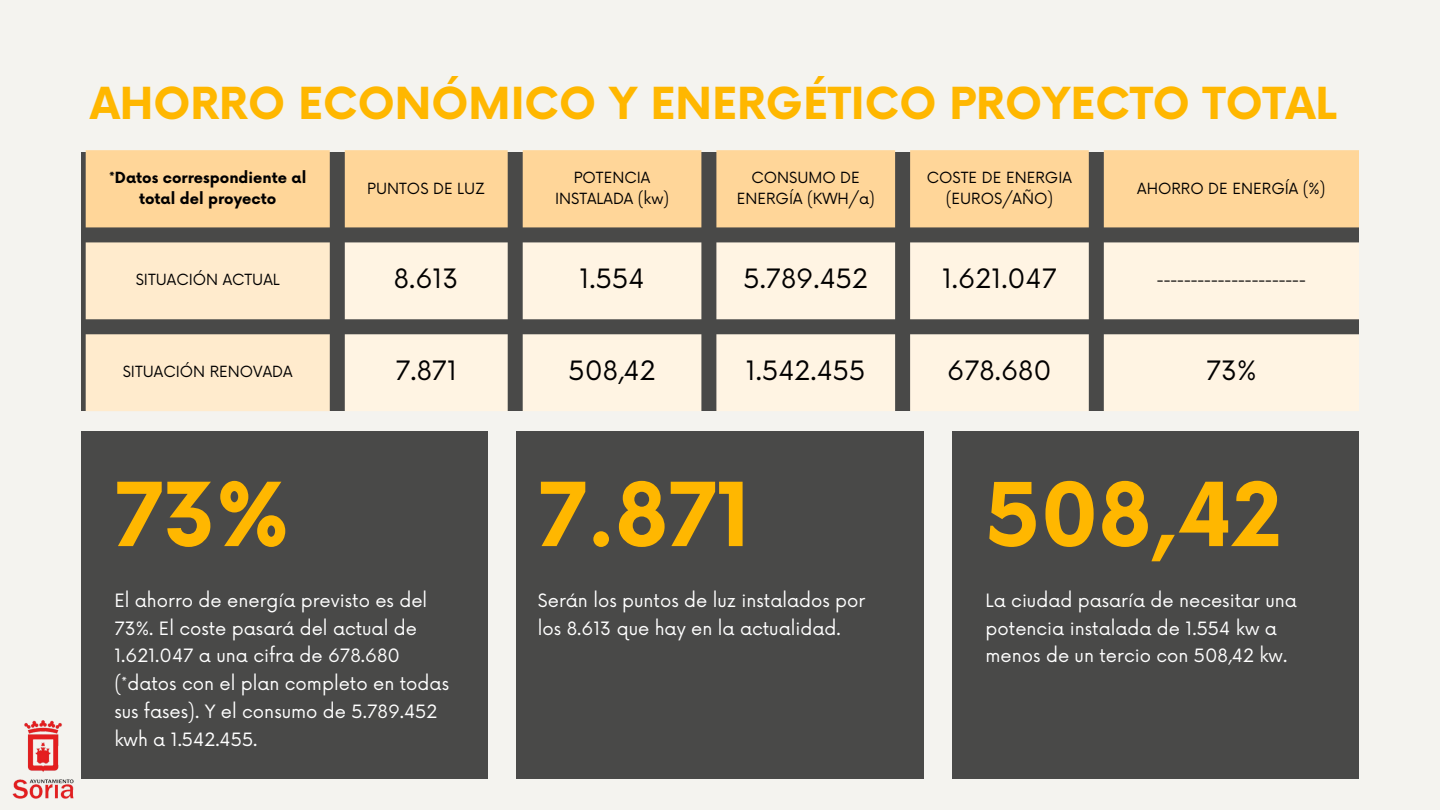
<style>
.page{position:relative;width:1440px;height:810px;background:#f4f3ef}
.page>*{position:absolute;margin:0;border:0;box-sizing:border-box;transform-origin:0 0}
.t1{font:700 85.8px "Now";color:#ffb700}
.t2{font:700 43px "Now";color:#ffb700}
.t3{font:26px "Now";color:#000}
.t4{font:17.9px/27.8px "Now";color:#fff}
.t5{font:15px/21px "Now";color:#000;text-align:center}
.t6{font:700 15px/21px "Now";color:#000;text-align:center}
</style>
<div class="page">
<div style="left:81px;top:152px;width:1278px;height:259px;background:linear-gradient(to right,#494948,#494948)"></div>
<div style="left:952px;top:431px;width:407px;height:348px;background:#494948"></div>
<div style="left:517px;top:431px;width:406px;height:348px;background:#494948"></div>
<div style="left:81px;top:431px;width:407px;height:348px;background:#494948"></div>
<svg style="left:86px;top:150px;width:1273px;height:77px;background:#f4cd94"></svg>
<svg style="left:86px;top:242px;width:244px;height:169px;background:#eedcc0"></svg>
<svg style="left:345px;top:242px;width:1014px;height:169px;fill:#fff4e3"></svg>
<img style="left:12px;top:720px;width:62px;height:79px">
<p class="t2" style="left:90px;top:80px;width:1248px">AHORRO ECONÓMICO Y ENERGÉTICO PROYECTO TOTAL</p>
<p class="t6" style="left:109px;top:168px;width:199px">*Datos correspondiente al total del proyecto</p>
<h2 class="t5" style="left:367px;top:179px;width:119px">PUNTOS DE LUZ</h2>
<p class="t5" style="left:555px;top:168px;width:115px">POTENCIA<br>INSTALADA (kw)</p>
<p class="t5" style="left:737px;top:168px;width:140px">CONSUMO DE<br>ENERGÍA (KWH/a)</p>
<p class="t5" style="left:927px;top:168px;width:147px">COSTE DE ENERGIA</p>
<p class="t5" style="left:946px;top:189px;width:109px">(EUROS/AÑO)</p>
<p class="t5" style="left:136px;top:270px;width:146px">SITUACIÓN ACTUAL</p>
<p class="t3" style="left:394px;top:264px;width:66px">8.613</p>
<p class="t3" style="left:580px;top:264px;width:67px">1.554</p>
<p class="t3" style="left:743px;top:264px;width:126px">5.789.452</p>
<p class="t3" style="left:942px;top:264px;width:116px">1.621.047</p>
<p class="t5" style="left:1137px;top:179px;width:190px">AHORRO DE ENERGÍA (%)</p>
<p class="t5" style="left:1157px;top:270px;width:150px">----------------------</p>
<p class="t5" style="left:123px;top:362px;width:171px">SITUACIÓN RENOVADA</p>
<p class="t3" style="left:395px;top:356px;width:63px">7.871</p>
<p class="t3" style="left:568px;top:356px;width:89px">508,42</p>
<p class="t3" style="left:746px;top:356px;width:121px">1.542.455</p>
<p class="t3" style="left:947px;top:356px;width:106px">678.680</p>
<p class="t3" style="left:1206px;top:356px;width:52px">73%</p>
<p class="t1" style="left:114px;top:469px;width:177px">73%</p>
<p class="t4" style="left:114px;top:587px;width:336px">El ahorro de energía previsto es del<br>73%. El coste pasará del actual de<br>1.621.047 a una cifra de 678.680 (*datos con el plan completo en todas sus fases). Y el consumo de 5.789.452 kwh a 1.542.455.</p>
<h1 class="t1" style="left:538px;top:469px;width:216px">7.871</h1>
<p class="t4" style="left:538px;top:587px;width:329px">Serán los puntos de luz instalados por los 8.613 que hay en la actualidad.</p>
<h1 class="t1" style="left:986px;top:469px;width:298px">508,42</h1>
<p class="t4" style="left:986px;top:587px;width:313px">La ciudad pasaría de necesitar una potencia instalada de 1.554 kw a menos de un tercio con 508,42 kw.</p>
</div>
